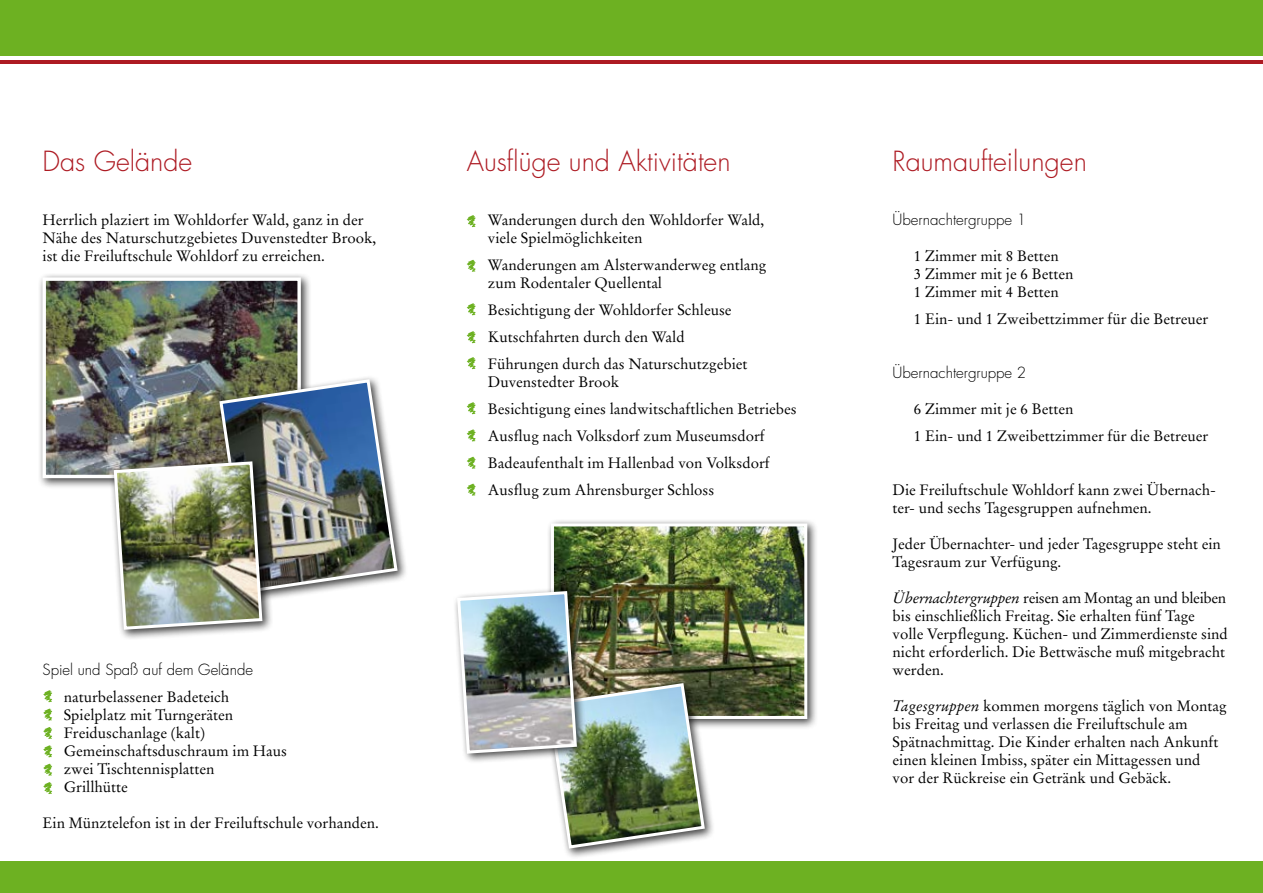
<style>
.page{position:relative;width:1263px;height:893px;background:#fff}
.page>*{position:absolute;margin:0;border:0;box-sizing:border-box;transform-origin:0 0}
.t1{font:300 27px "Futura";color:#ad1a22}
.t2{font:15px/18px "Stempel Garamond";color:#000}
.t3{font:300 15px "Futura";color:#000}
.s1{font-style:italic}
</style>
<div class="page">
<div style="left:0;top:0;width:1263px;height:55px;background:#6db122"></div>
<hr style="left:0;top:60px;width:1263px;height:4px;background:#ad1a22">
<div style="left:0;top:861px;width:1263px;height:32px;background:#6db122"></div>
<svg style="left:466px;top:215px;width:10px;height:12px"></svg>
<svg style="left:466px;top:260px;width:10px;height:12px"></svg>
<svg style="left:466px;top:303px;width:10px;height:13px"></svg>
<svg style="left:466px;top:331px;width:10px;height:12px"></svg>
<svg style="left:466px;top:357px;width:10px;height:12px"></svg>
<svg style="left:466px;top:402px;width:10px;height:13px"></svg>
<svg style="left:466px;top:429px;width:10px;height:13px"></svg>
<svg style="left:467px;top:457px;width:9px;height:12px"></svg>
<svg style="left:467px;top:483px;width:9px;height:13px"></svg>
<div style="left:546px;top:518px;width:272px;height:212px;background:#000;opacity:.75"></div>
<img style="left:555px;top:527px;width:248px;height:188px">
<div style="left:551px;top:523px;width:256px;height:196px;border:3px solid #fff"></div>
<div style="left:37px;top:272px;width:275px;height:217px;background:#000;opacity:.75"></div>
<img style="left:47px;top:281px;width:250px;height:193px">
<div style="left:43px;top:277px;width:258px;height:201px;border:3px solid #fff"></div>
<div style="left:543px;top:678px;width:172px;height:181px;background:#000;opacity:.75"></div>
<div style="left:215px;top:374px;width:193px;height:229px;background:#000;opacity:.75"></div>
<div style="left:109px;top:457px;width:164px;height:183px;background:#000;opacity:.75"></div>
<img style="left:112px;top:377px;width:287px;height:254px">
<svg style="left:43px;top:727px;width:9px;height:12px"></svg>
<svg style="left:43px;top:690px;width:10px;height:12px"></svg>
<svg style="left:43px;top:745px;width:10px;height:31px"></svg>
<svg style="left:43px;top:708px;width:10px;height:13px"></svg>
<svg style="left:43px;top:782px;width:9px;height:12px"></svg>
<div style="left:452px;top:586px;width:135px;height:179px;background:#000;opacity:.75"></div>
<img style="left:455px;top:589px;width:251px;height:261px">
<h1 class="t1" style="left:43px;top:144px;width:151px">Das Gelände</h1>
<p class="t2" style="left:43px;top:211px;width:335px">Herrlich plaziert im Wohldorfer Wald, ganz in der<br>Nähe des Naturschutzgebietes Duvenstedter Brook, ist die Freiluftschule Wohldorf zu erreichen.</p>
<p class="t3" style="left:43px;top:660px;width:212px">Spiel und Spaß auf dem Gelände</p>
<p class="t2" style="left:64px;top:688px;width:225px">naturbelassener Badeteich<br>Spielplatz mit Turngeräten<br>Freiduschanlage (kalt)<br>Gemeinschaftsduschraum im Haus zwei Tischtennisplatten<br>Grillhütte</p>
<p class="t2" style="left:43px;top:814px;width:338px">Ein Münztelefon ist in der Freiluftschule vorhanden.</p>
<h1 class="t1" style="left:467px;top:144px;width:265px">Ausflüge und Aktivitäten</h1>
<p class="t2" style="left:488px;top:211px;width:278px">Wanderungen durch den Wohldorfer Wald, viele Spielmöglichkeiten</p>
<p class="t2" style="left:488px;top:256px;width:280px">Wanderungen am Alsterwanderweg entlang zum Rodentaler Quellental</p>
<p class="t2" style="left:488px;top:296px;width:261px;line-height:27px">Besichtigung der Wohldorfer Schleuse<br>Kutschfahrten durch den Wald<br>Führungen durch das Naturschutzgebiet</p>
<p class="t2" style="left:488px;top:368px;width:310px;line-height:27px">Duvenstedter Brook<br>Besichtigung eines landwitschaftlichen Betriebes Ausflug nach Volksdorf zum Museumsdorf Badeaufenthalt im Hallenbad von Volksdorf Ausflug zum Ahrensburger Schloss</p>
<h1 class="t1" style="left:892px;top:144px;width:196px">Raumaufteilungen</h1>
<p class="t3" style="left:892px;top:210px;width:135px">Übernachtergruppe 1</p>
<p class="t2" style="left:914px;top:247px;width:161px">1 Zimmer mit 8 Betten<br>3 Zimmer mit je 6 Betten<br>1 Zimmer mit 4 Betten</p>
<p class="t2" style="left:914px;top:310px;width:296px">1 Ein- und 1 Zweibettzimmer für die Betreuer</p>
<p class="t3" style="left:892px;top:363px;width:135px">Übernachtergruppe 2</p>
<p class="t2" style="left:914px;top:395px;width:296px;line-height:27px">6 Zimmer mit je 6 Betten<br>1 Ein- und 1 Zweibettzimmer für die Betreuer</p>
<p class="t2" style="left:892px;top:481px;width:325px">Die Freiluftschule Wohldorf kann zwei Übernach&shy;ter- und sechs Tagesgruppen aufnehmen.</p>
<p class="t2" style="left:892px;top:535px;width:330px">Jeder Übernachter- und jeder Tagesgruppe steht ein<br>Tagesraum zur Verfügung.</p>
<p class="t2" style="left:892px;top:589px;width:337px"><span class="s1">Übernachtergruppen</span> reisen am Montag an und bleiben bis einschließlich Freitag. Sie erhalten fünf Tage volle Verpflegung. Küchen- und Zimmerdienste sind nicht erforderlich. Die Bettwäsche muß mitgebracht werden.</p>
<p class="t2" style="left:892px;top:697px;width:336px"><span class="s1">Tagesgruppen</span> kommen morgens täglich von Montag bis Freitag und verlassen die Freiluftschule am Spätnachmittag. Die Kinder erhalten nach Ankunft einen kleinen Imbiss, später ein Mittagessen und<br>vor der Rückreise ein Getränk und Gebäck.</p>
</div>
